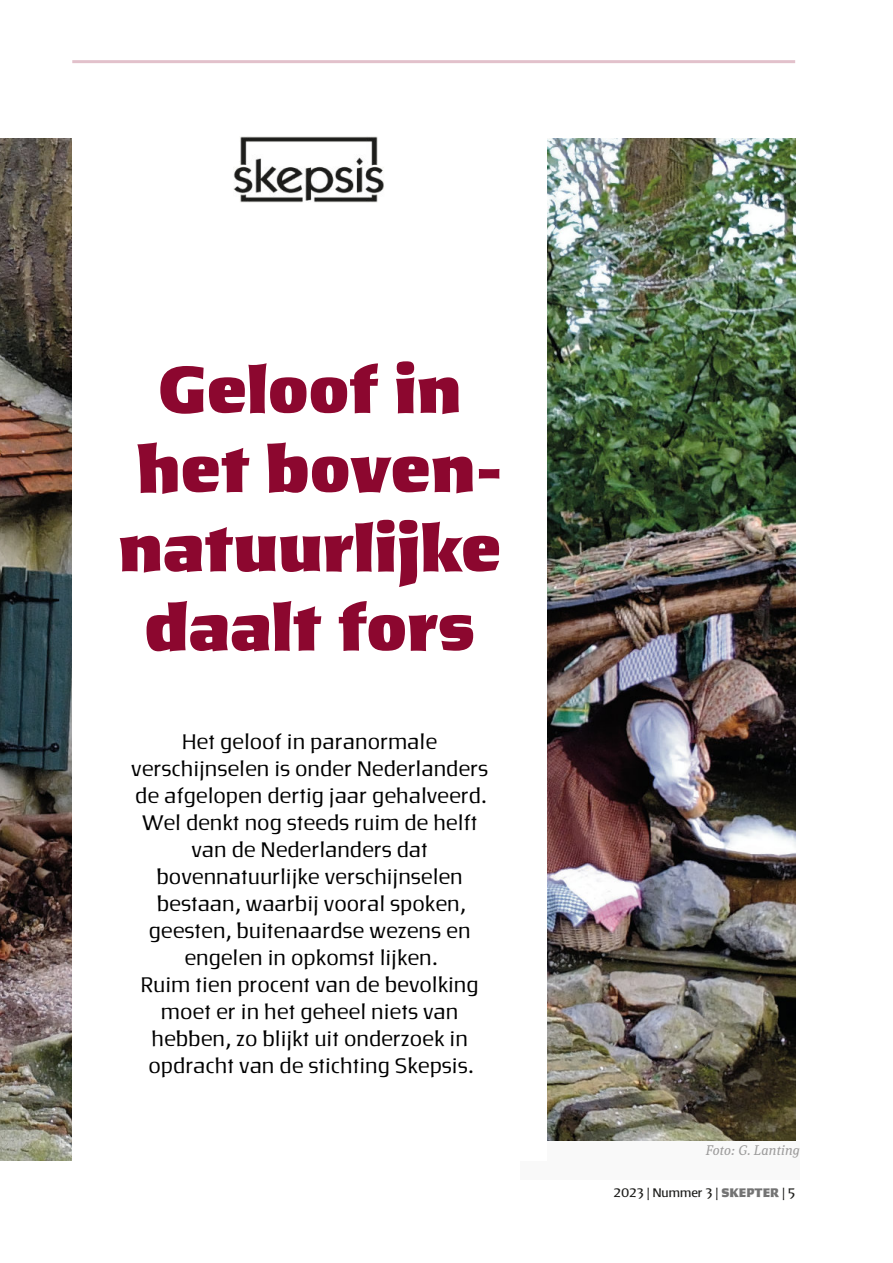
<style>
.page{position:relative;width:893px;height:1263px;background:#fff}
.page>*{position:absolute;margin:0;border:0;box-sizing:border-box;transform-origin:0 0}
.t1{font:900 66px/79.2px "Salden";color:#8c072f;text-align:center}
.t2{font:300 21px/27px "Salden";color:#000;text-align:center}
.t3{font:italic 13.8px "Leo";color:#9d9c9c}
.t4{font:12.3px "Salden";color:#1d1d1b}
.s1{font-weight:900;color:#737373}
</style>
<div class="page">
<img style="left:0;top:139px;width:795px;height:1021px">
<div style="left:520px;top:1141px;width:280px;height:39px;background:#f9f9f9"></div>
<div style="left:72px;top:129px;width:475px;height:1032px;background:#fff"></div>
<img style="left:234px;top:137px;width:150px;height:65px">
<hr style="left:72px;top:60px;width:723px;height:3px;background:#e2c1cb">
<h1 class="t1" style="left:118px;top:357px;width:386px">Geloof in het boven&shy;natuurlijke daalt fors</h1>
<p class="t2" style="left:131px;top:730px;width:358px">Het geloof in paranormale verschijnselen is onder Nederlanders de afgelopen dertig jaar gehalveerd.<br>Wel denkt nog steeds ruim de helft van de Nederlanders dat bovennatuurlijke verschijnselen bestaan, waarbij vooral spoken, geesten, buitenaardse wezens en engelen in opkomst lijken.<br>Ruim tien procent van de bevolking moet er in het geheel niets van hebben, zo blijkt uit onderzoek in opdracht van de stichting Skepsis.</p>
<p class="t3" style="left:706px;top:1145px;width:96px">Foto: G. Lanting</p>
<p class="t4" style="left:614px;top:1188px;width:183px">2023 | Nummer 3 | <span class="s1">SKEPTER</span> | 5</p>
</div>
